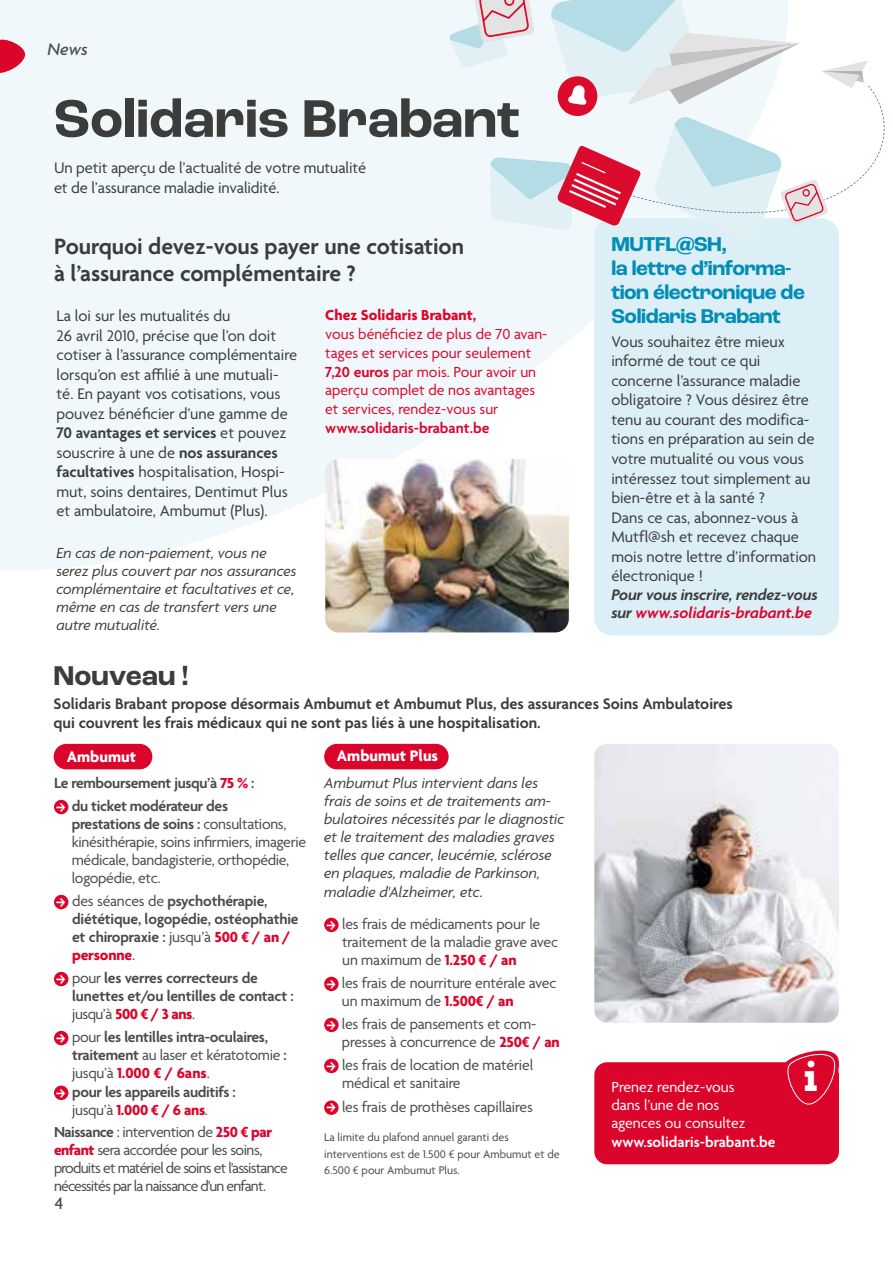
<style>
.page{position:relative;width:893px;height:1263px;background:#fff}
.page>*{position:absolute;margin:0;border:0;box-sizing:border-box;transform-origin:0 0}
.t1{font:700 55.5px "Roc Grotesk";color:#3c3c3b}
.t2{font:700 39.75px "Arvo";color:#fff}
.t3{font:700 28.5px "Roc Grotesk";color:#3c3c3b}
.t4{font:600 24px/27px "Agenda";color:#3c3c3b}
.t5{font:700 21px/24px "Roc Grotesk";letter-spacing:-.02em;color:#008db6}
.t6{font:italic 500 18px "Agenda";color:#4a4a49}
.t7{font:500 18px "Agenda";color:#4a4a49}
.t8{font:16.5px/19.5px "Agenda";color:#3c3c3b}
.t9{font:600 16.5px/19.5px "Agenda";color:#3c3c3b}
.t10{font:italic 600 16.5px/18.8px "Agenda";letter-spacing:-.01em;color:#3c3c3b}
.t11{font:700 16.5px "Agenda";color:#fff}
.t12{font:15.75px/18px "Agenda";letter-spacing:-.02em;color:#4a4a49}
.t13{font:600 15.75px/18px "Agenda";letter-spacing:-.015em;color:#4a4a49}
.t14{font:italic 15.75px/18px "Agenda";color:#3c3c3b}
.t15{font:15.75px/18.8px "Agenda";color:#db052c}
.t16{font:15.75px/18px "Agenda";letter-spacing:-.05em;color:#4a4a49}
.t17{font:15.75px/18px "Agenda";color:#fff}
.t18{font:600 15.75px "Agenda";color:#db052c}
.t19{font:600 15.75px "Agenda";color:#fff}
.t20{font:700 15.75px "Agenda";color:#db052c}
.t21{font:12px/16.5px "Agenda";color:#4a4a49}
.s1{color:#db052c}
.s2{font-weight:600}
.s3{font-weight:700;color:#db052c}
.s4{font-weight:400}
.s5{font-style:italic;color:#3c3c3b}
.s6{font-style:italic;font-size:16.5px;color:#3c3c3b}
</style>
<div class="page">
<div style="left:0;top:0;width:472px;height:570px;background:#f1f8fb"></div>
<svg style="left:0;top:36px;width:28px;height:40px"></svg>
<div style="left:54px;top:744px;width:98px;height:25px;background:#db052c;border-radius:13px"></div>
<div style="left:324px;top:744px;width:125px;height:25px;background:#db052c;border-radius:13px"></div>
<div style="left:54px;top:800px;width:14px;height:14px;background:#db052c;border-radius:50%"></div>
<div style="left:54px;top:895px;width:14px;height:14px;background:#db052c;border-radius:50%"></div>
<div style="left:54px;top:972px;width:14px;height:14px;background:#db052c;border-radius:50%"></div>
<div style="left:54px;top:1031px;width:14px;height:14px;background:#db052c;border-radius:50%"></div>
<div style="left:54px;top:1085px;width:14px;height:15px;background:#db052c;border-radius:50%"></div>
<svg style="left:324px;top:918px;width:15px;height:14px"></svg>
<svg style="left:324px;top:977px;width:15px;height:14px"></svg>
<svg style="left:324px;top:1018px;width:15px;height:14px"></svg>
<svg style="left:324px;top:1059px;width:15px;height:14px"></svg>
<svg style="left:324px;top:1100px;width:15px;height:15px"></svg>
<div style="left:594px;top:218px;width:245px;height:417px;background:#dceef6;border-radius:18px"></div>
<img style="left:325px;top:459px;width:244px;height:173px">
<div style="left:594px;top:1062px;width:245px;height:102px;background:#db052c;border-radius:13px"></div>
<img style="left:594px;top:744px;width:245px;height:279px">
<svg style="left:777px;top:1050px;width:62px;height:55px"></svg>
<svg style="left:450px;top:0;width:435px;height:411px"></svg>
<svg style="left:327px;top:920px;width:9px;height:9px"></svg>
<svg style="left:327px;top:979px;width:9px;height:9px"></svg>
<svg style="left:327px;top:1020px;width:9px;height:9px"></svg>
<svg style="left:327px;top:1061px;width:9px;height:9px"></svg>
<svg style="left:327px;top:1103px;width:9px;height:9px"></svg>
<p class="t6" style="left:48px;top:39px;width:42px">News</p>
<h1 class="t1" style="left:54px;top:84px;width:468px">Solidaris Brabant</h1>
<p class="t8" style="left:54px;top:159px;width:314px">Un petit aperçu de l’actualité de votre mutualité et de l’assurance maladie invalidité.</p>
<h3 class="t4" style="left:54px;top:234px;width:412px">Pourquoi devez-vous payer une cotisation à l’assurance complémentaire ?</h3>
<p class="t5" style="left:611px;top:233px;width:195px">MUTFL@SH,<br>la lettre d’informa&shy;tion électronique de<br>Solidaris Brabant</p>
<p class="t8" style="left:611px;top:333px;width:206px">Vous souhaitez être mieux informé de tout ce qui concerne l’assurance maladie obligatoire ? Vous désirez être tenu au courant des modifica&shy;tions en préparation au sein de votre mutualité ou vous vous intéressez tout simplement au bien-être et à la santé ?<br>Dans ce cas, abonnez-vous à<br>Mutfl@sh et recevez chaque mois notre lettre d’information électronique !</p>
<p class="t10" style="left:611px;top:586px;width:208px">Pour vous inscrire, rendez-vous sur <span class="s1">www.solidaris-brabant.be</span></p>
<p class="t20" style="left:325px;top:307px;width:153px">Chez Solidaris Brabant,</p>
<p class="t15" style="left:325px;top:326px;width:224px">vous bénéficiez de plus de 70 avan&shy;tages et services pour seulement<br><span class="s2">7,20 euros</span> par mois. Pour avoir un aperçu complet de nos avantages et services, rendez-vous sur</p>
<p class="t18" style="left:325px;top:419px;width:166px">www.solidaris-brabant.be</p>
<p class="t8" style="left:56px;top:307px;width:242px">La loi sur les mutualités du<br>26 avril 2010, précise que l’on doit cotiser à l’assurance complémentaire lorsqu’on est affilié à une mutuali&shy;té. En payant vos cotisations, vous pouvez bénéficier d’une gamme de <span class="s2">70 avantages et services</span> et pouvez souscrire à une de <span class="s2">nos assurances facultatives</span> hospitalisation, Hospi&shy;mut, soins dentaires, Dentimut Plus et ambulatoire, Ambumut (Plus).</p>
<p class="t14" style="left:56px;top:544px;width:242px">En cas de non-paiement, vous ne serez plus couvert par nos assurances complémentaire et facultatives et ce, même en cas de transfert vers une autre mutualité.</p>
<h3 class="t3" style="left:54px;top:658px;width:136px">Nouveau !</h3>
<p class="t9" style="left:54px;top:695px;width:681px">Solidaris Brabant propose désormais Ambumut et Ambumut Plus, des assurances Soins Ambulatoires qui couvrent les frais médicaux qui ne sont pas liés à une hospitalisation.</p>
<p class="t11" style="left:67px;top:747px;width:71px">Ambumut</p>
<p class="t13" style="left:54px;top:772px;width:202px;line-height:23px;text-align:center">Le remboursement jusqu’à <span class="s3">75 %</span> : du ticket modérateur des</p>
<p class="t12" style="left:72px;top:816px;width:236px"><span class="s2">prestations de soins :</span> consultations, kinésithérapie, soins infirmiers, imagerie médicale, bandagisterie, orthopédie, logopédie, etc.</p>
<p class="t13" style="left:72px;top:893px;width:228px"><span class="s4">des séances de</span> psychothérapie, diététique, logopédie, ostéophathie et chiropraxie : <span class="s4">jusqu’à</span> <span class="s3">500 € / an / personne</span><span class="s4">.</span></p>
<p class="t13" style="left:72px;top:970px;width:223px"><span class="s4">pour</span> les verres correcteurs de lunettes et/ou lentilles de contact : <span class="s4">jusqu’à</span> <span class="s3">500 € / 3 ans</span><span class="s4">.</span></p>
<p class="t13" style="left:72px;top:1029px;width:216px"><span class="s4">pour</span> les lentilles intra-oculaires, traitement <span class="s4">au laser et kératotomie</span> : <span class="s4">jusqu’à</span> <span class="s3">1.000 € / 6ans</span><span class="s4">.<br></span>pour les appareils auditifs :<br><span class="s4">jusqu’à</span> <span class="s3">1.000 € / 6 ans</span><span class="s4">.</span></p>
<p class="t16" style="left:54px;top:1124px;width:235px"><span class="s2">Naissance</span> : intervention de <span class="s3">250 € par enfant</span> sera accordée pour les soins, produits et matériel de soins et l'assistance nécessités par la naissance d'un enfant.</p>
<p class="t7" style="left:55px;top:1193px;width:10px">4</p>
<p class="t11" style="left:337px;top:747px;width:103px">Ambumut Plus</p>
<p class="t14" style="left:324px;top:774px;width:242px">Ambumut Plus intervient dans les frais de soins et de traitements am&shy;bulatoires nécessités par le diagnostic et le traitement des maladies graves telles que cancer, leucémie, sclérose en plaques, maladie de Parkinson,</p>
<p class="t12" style="left:342px;top:878px;width:199px;line-height:31.5px;text-indent:-18px"><span class="s5">maladie d'Alzheimer, etc</span><span class="s6">.<br></span>les frais de médicaments pour le</p>
<p class="t12" style="left:342px;top:934px;width:217px">traitement de la maladie grave avec un maximum de <span class="s3">1.250 € / an</span></p>
<p class="t12" style="left:342px;top:975px;width:216px">les frais de nourriture entérale avec un maximum de <span class="s3">1.500€ / an</span></p>
<p class="t12" style="left:342px;top:1016px;width:219px">les frais de pansements et com&shy;presses à concurrence de <span class="s3">250€ / an</span></p>
<p class="t12" style="left:342px;top:1057px;width:193px">les frais de location de matériel médical et sanitaire</p>
<p class="t12" style="left:342px;top:1099px;width:192px">les frais de prothèses capillaires</p>
<p class="t21" style="left:324px;top:1130px;width:237px">La limite du plafond annuel garanti des interventions est de 1.500 € pour Ambumut et de<br>6.500 € pour Ambumut Plus.</p>
<p class="t17" style="left:611px;top:1079px;width:136px">Prenez rendez-vous dans l’une de nos agences ou consultez</p>
<p class="t19" style="left:611px;top:1133px;width:166px">www.solidaris-brabant.be</p>
<h2 class="t2" style="left:803px;top:1052px;width:17px">i</h2>
</div>
